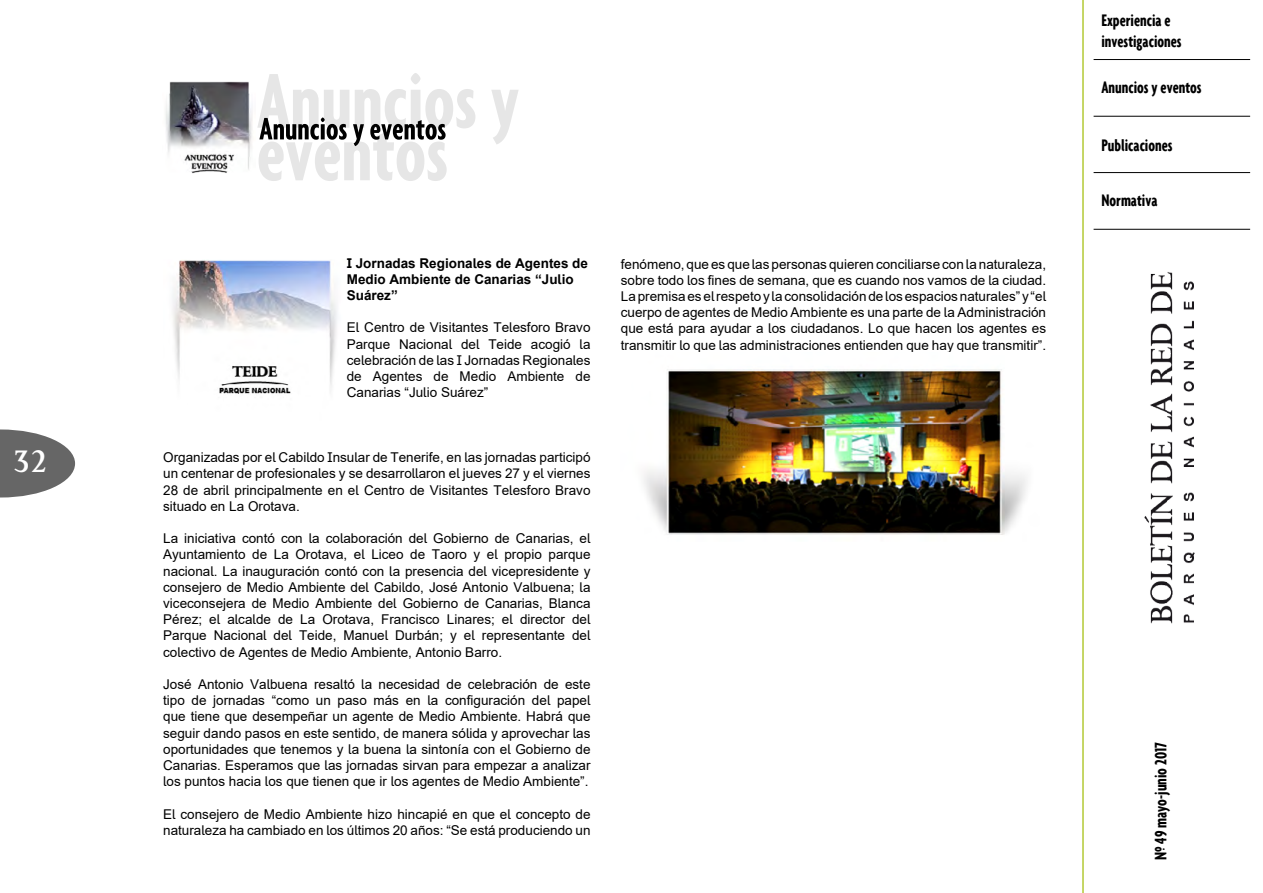
<style>
.page{position:relative;width:1263px;height:893px;background:#fff}
.page>*{position:absolute;margin:0;border:0;box-sizing:border-box;transform-origin:0 0}
.t1{font:30px "Palermo";color:#fff}
.t2{font:700 extra-condensed 18px/21.6px "Agenda";color:#000}
.t3{font:13.5px/16.2px "Arial";color:#000;text-align:justify}
.t4{font:700 13.5px/16.2px "Arial";color:#000}
</style>
<div class="page">
<svg style="left:0;top:429px;width:75px;height:68px"></svg>
<img style="left:1126px;top:115px;width:83px;height:509px">
<hr style="left:1082px;top:0;width:2px;height:893px;background:#b3c935">
<hr style="left:1093px;top:59px;width:157px;height:1px;background:#000">
<hr style="left:1093px;top:172px;width:157px;height:1px;background:#000">
<hr style="left:1093px;top:116px;width:157px;height:1px;background:#000">
<hr style="left:1093px;top:229px;width:157px;height:1px;background:#000">
<img style="left:172px;top:260px;width:165px;height:134px">
<img style="left:644px;top:369px;width:383px;height:166px">
<svg style="left:257px;top:73px;width:262px;height:108px"></svg>
<img style="left:165px;top:81px;width:88px;height:92px">
<h1 class="t1" style="left:13px;top:444px;width:36px">32</h1>
<p class="t4" style="left:347px;top:255px;width:243px">I Jornadas Regionales de Agentes de<br>Medio Ambiente de Canarias “Julio<br>Suárez”</p>
<p class="t3" style="left:347px;top:320px;width:245px">El Centro de Visitantes Telesforo Bravo Parque Nacional del Teide acogió la celebración de las I Jornadas Regionales de Agentes de Medio Ambiente de Canarias “Julio Suárez”</p>
<p class="t3" style="left:163px;top:449px;width:429px">Organizadas por el Cabildo Insular de Tenerife, en las jornadas participó un centenar de profesionales y se desarrollaron el jueves 27 y el viernes 28 de abril principalmente en el Centro de Visitantes Telesforo Bravo situado en La Orotava.</p>
<p class="t3" style="left:163px;top:530px;width:429px">La iniciativa contó con la colaboración del Gobierno de Canarias, el Ayuntamiento de La Orotava, el Liceo de Taoro y el propio parque nacional. La inauguración contó con la presencia del vicepresidente y consejero de Medio Ambiente del Cabildo, José Antonio Valbuena; la viceconsejera de Medio Ambiente del Gobierno de Canarias, Blanca Pérez; el alcalde de La Orotava, Francisco Linares; el director del Parque Nacional del Teide, Manuel Durbán; y el representante del colectivo de Agentes de Medio Ambiente, Antonio Barro.</p>
<p class="t3" style="left:163px;top:676px;width:429px">José Antonio Valbuena resaltó la necesidad de celebración de este tipo de jornadas “como un paso más en la configuración del papel que tiene que desempeñar un agente de Medio Ambiente. Habrá que seguir dando pasos en este sentido, de manera sólida y aprovechar las oportunidades que tenemos y la buena la sintonía con el Gobierno de Canarias. Esperamos que las jornadas sirvan para empezar a analizar los puntos hacia los que tienen que ir los agentes de Medio Ambiente”.</p>
<p class="t3" style="left:163px;top:806px;width:429px">El consejero de Medio Ambiente hizo hincapié en que el concepto de naturaleza ha cambiado en los últimos 20 años: “Se está produciendo un</p>
<p class="t3" style="left:621px;top:256px;width:427px">fenómeno, que es que las personas quieren conciliarse con la naturaleza, sobre todo los fines de semana, que es cuando nos vamos de la ciudad.<br>La premisa es el respeto y la consolidación de los espacios naturales” y “el cuerpo de agentes de Medio Ambiente es una parte de la Administración que está para ayudar a los ciudadanos. Lo que hacen los agentes es transmitir lo que las administraciones entienden que hay que transmitir”.</p>
<h2 class="t2" style="left:1101px;top:9px;width:82px">Experiencia e investigaciones</h2>
<h2 class="t2" style="left:1101px;top:76px;width:102px">Anuncios y eventos</h2>
<h2 class="t2" style="left:1101px;top:134px;width:73px">Publicaciones</h2>
<h2 class="t2" style="left:1101px;top:189px;width:58px">Normativa</h2>
<h2 class="t2" style="left:1149px;top:860px;width:119px;rotate:-90deg">Nº 49 mayo-junio 2017</h2>
</div>
